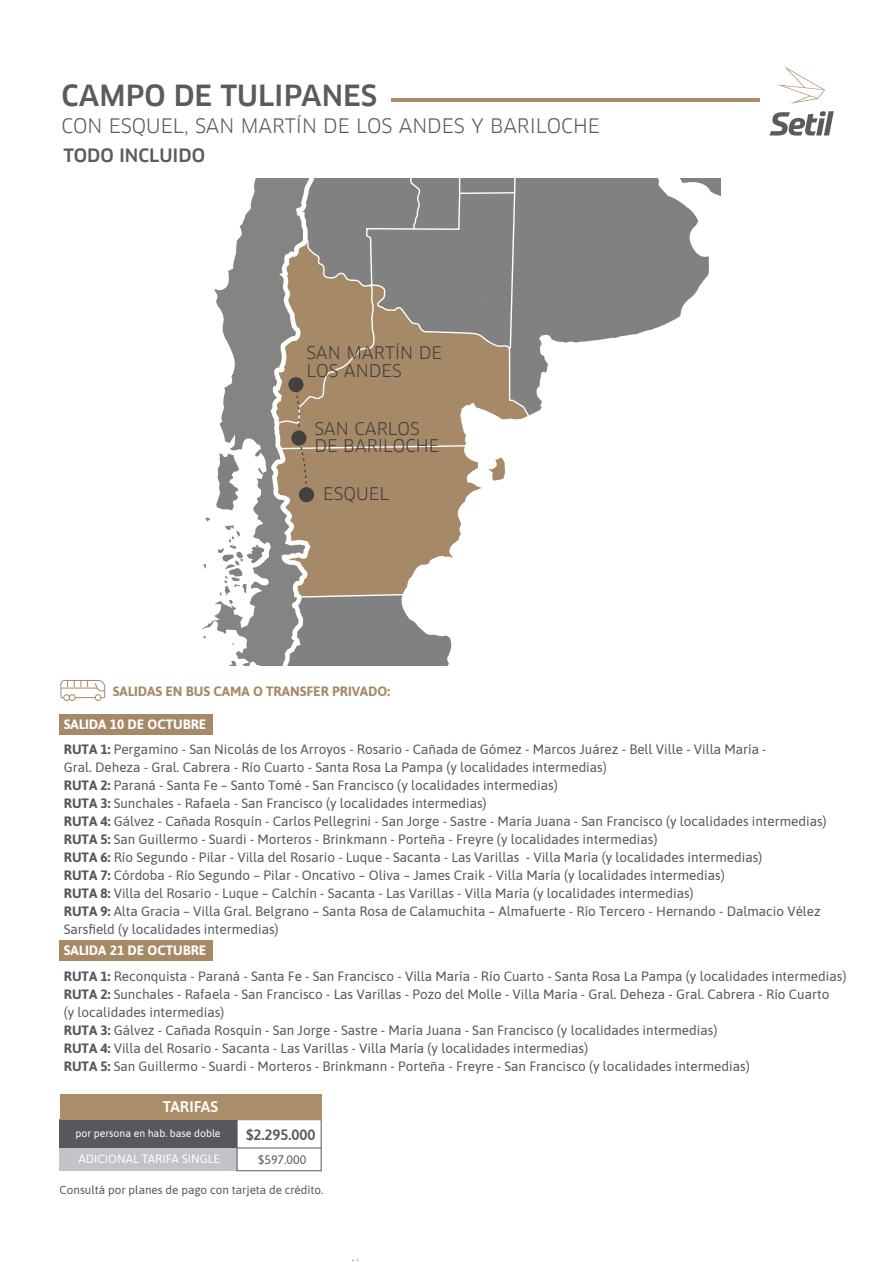
<style>
.page{position:relative;width:893px;height:1263px;background:#fff}
.page>*{position:absolute;margin:0;border:0;box-sizing:border-box;transform-origin:0 0}
.t1{font:500 28.5px "Clan";color:#5b5b5f}
.t2{font:19.5px "Clan";color:#5b5b5f}
.t3{font:500 18px "Clan";color:#5b5b5f}
.t4{font:17.1px/17.1px "Clan";color:#403f41}
.t5{font:600 15.45px "Asap";color:#fff}
.t6{font:600 15px "Asap";color:#57585b}
.t7{font:13.5px/18px "Asap";color:#565758}
.t8{font:700 13.5px "Asap";color:#a68a67}
.t9{font:12.3px "Asap";color:#57585b}
.t10{font:12px "Asap";color:#fff}
.t11{font:11.7px "Asap";color:#57585b}
.t12{font:10.5px "Asap";color:#fff}
.s1{font-weight:700;color:#fff}
.s2{font-weight:700}
</style>
<div class="page">
<div style="left:60px;top:1120px;width:177px;height:28px;background:#57585b"></div>
<div style="left:60px;top:1148px;width:177px;height:23px;background:#c2c3c8"></div>
<hr style="left:391px;top:98px;width:369px;height:4px;background:#a98d67">
<svg style="left:778px;top:66px;width:47px;height:38px"></svg>
<svg style="left:769px;top:111px;width:65px;height:25px"></svg>
<div style="left:63px;top:694px;width:7px;height:7px;border:1px solid #a68a67;border-radius:50%"></div>
<div style="left:69px;top:694px;width:7px;height:7px;border:1px solid #a68a67;border-radius:50%"></div>
<div style="left:95px;top:694px;width:6px;height:7px;border:1px solid #a68a67;border-radius:50%"></div>
<svg style="left:60px;top:680px;width:45px;height:18px"></svg>
<div style="left:59px;top:714px;width:153px;height:21px;background:#a68a67"></div>
<div style="left:59px;top:940px;width:153px;height:21px;background:#a68a67"></div>
<hr style="left:237px;top:1148px;width:84px;height:1px;background:#57585b">
<div style="left:237px;top:1119px;width:84px;height:52px;border:1px solid #57585b"></div>
<svg style="left:201px;top:178px;width:251px;height:487px;fill:#848583"></svg>
<svg style="left:276px;top:178px;width:445px;height:420px"></svg>
<div style="left:288px;top:377px;width:15px;height:15px;background:#43413e;border-radius:50%"></div>
<svg style="left:291px;top:430px;width:15px;height:16px"></svg>
<div style="left:299px;top:487px;width:15px;height:15px;background:#43413e;border-radius:50%"></div>
<svg style="left:294px;top:383px;width:14px;height:113px;background:#937e63"></svg>
<div style="left:60px;top:1094px;width:261px;height:26px;background:#aa8e69"></div>
<h1 class="t1" style="left:62px;top:80px;width:317px">CAMPO DE TULIPANES</h1>
<h2 class="t2" style="left:62px;top:115px;width:540px">CON ESQUEL, SAN MARTÍN DE LOS ANDES Y BARILOCHE</h2>
<h3 class="t3" style="left:64px;top:145px;width:143px">TODO INCLUIDO</h3>
<p class="t4" style="left:306px;top:345px;width:137px">SAN MARTÍN DE<br>LOS ANDES</p>
<p class="t4" style="left:314px;top:420px;width:127px">SAN CARLOS<br>DE BARILOCHE</p>
<p class="t4" style="left:323px;top:486px;width:68px">ESQUEL</p>
<p class="t8" style="left:113px;top:682px;width:279px">SALIDAS EN BUS CAMA O TRANSFER PRIVADO:</p>
<p class="t7" style="left:64px;top:711px;width:704px;line-height:25.5px"><span class="s1">SALIDA 10 DE OCTUBRE<br></span><span class="s2">RUTA 1:</span> Pergamino - San Nicolás de los Arroyos - Rosario - Cañada de Gómez - Marcos Juárez - Bell Ville - Villa María -</p>
<p class="t7" style="left:64px;top:758px;width:764px">Gral. Deheza - Gral. Cabrera - Río Cuarto - Santa Rosa La Pampa (y localidades intermedias)<br><span class="s2">RUTA 2:</span> Paraná - Santa Fe – Santo Tomé - San Francisco (y localidades intermedias)<br><span class="s2">RUTA 3:</span> Sunchales - Rafaela - San Francisco (y localidades intermedias)<br><span class="s2">RUTA 4:</span> Gálvez - Cañada Rosquín - Carlos Pellegrini - San Jorge - Sastre - María Juana - San Francisco (y localidades intermedias)<br><span class="s2">RUTA 5:</span> San Guillermo - Suardi - Morteros - Brinkmann - Porteña - Freyre (y localidades intermedias)<br><span class="s2">RUTA 6:</span> Río Segundo - Pilar - Villa del Rosario - Luque - Sacanta - Las Varillas - Villa María (y localidades intermedias)<br><span class="s2">RUTA 7:</span> Córdoba - Río Segundo – Pilar - Oncativo – Oliva – James Craik - Villa María (y localidades intermedias)<br><span class="s2">RUTA 8:</span> Villa del Rosario - Luque – Calchín - Sacanta - Las Varillas - Villa María (y localidades intermedias)<br><span class="s2">RUTA 9:</span> Alta Gracia – Villa Gral. Belgrano – Santa Rosa de Calamuchita – Almafuerte - Río Tercero - Hernando - Dalmacio Vélez Sarsfield (y localidades intermedias)</p>
<p class="t7" style="left:64px;top:937px;width:784px;line-height:25.5px"><span class="s1">SALIDA 21 DE OCTUBRE<br></span><span class="s2">RUTA 1:</span> Reconquista - Paraná - Santa Fe - San Francisco - Villa María - Río Cuarto - Santa Rosa La Pampa (y localidades intermedias)</p>
<p class="t7" style="left:64px;top:984px;width:767px"><span class="s2">RUTA 2:</span> Sunchales - Rafaela - San Francisco - Las Varillas - Pozo del Molle - Villa María - Gral. Deheza - Gral. Cabrera - Río Cuarto (y localidades intermedias)<br><span class="s2">RUTA 3:</span> Gálvez - Cañada Rosquín - San Jorge - Sastre - María Juana - San Francisco (y localidades intermedias)<br><span class="s2">RUTA 4:</span> Villa del Rosario - Sacanta - Las Varillas - Villa María (y localidades intermedias)<br><span class="s2">RUTA 5:</span> San Guillermo - Suardi - Morteros - Brinkmann - Porteña - Freyre - San Francisco (y localidades intermedias)</p>
<p class="t5" style="left:163px;top:1096px;width:57px">TARIFAS</p>
<p class="t12" style="left:75px;top:1126px;width:147px">por persona en hab. base doble</p>
<p class="t10" style="left:78px;top:1151px;width:143px">ADICIONAL TARIFA SINGLE</p>
<p class="t6" style="left:246px;top:1125px;width:71px">$2.295.000</p>
<p class="t9" style="left:258px;top:1151px;width:50px">$597.000</p>
<p class="t11" style="left:60px;top:1182px;width:265px">Consultá por planes de pago con tarjeta de crédito.</p>
</div>
